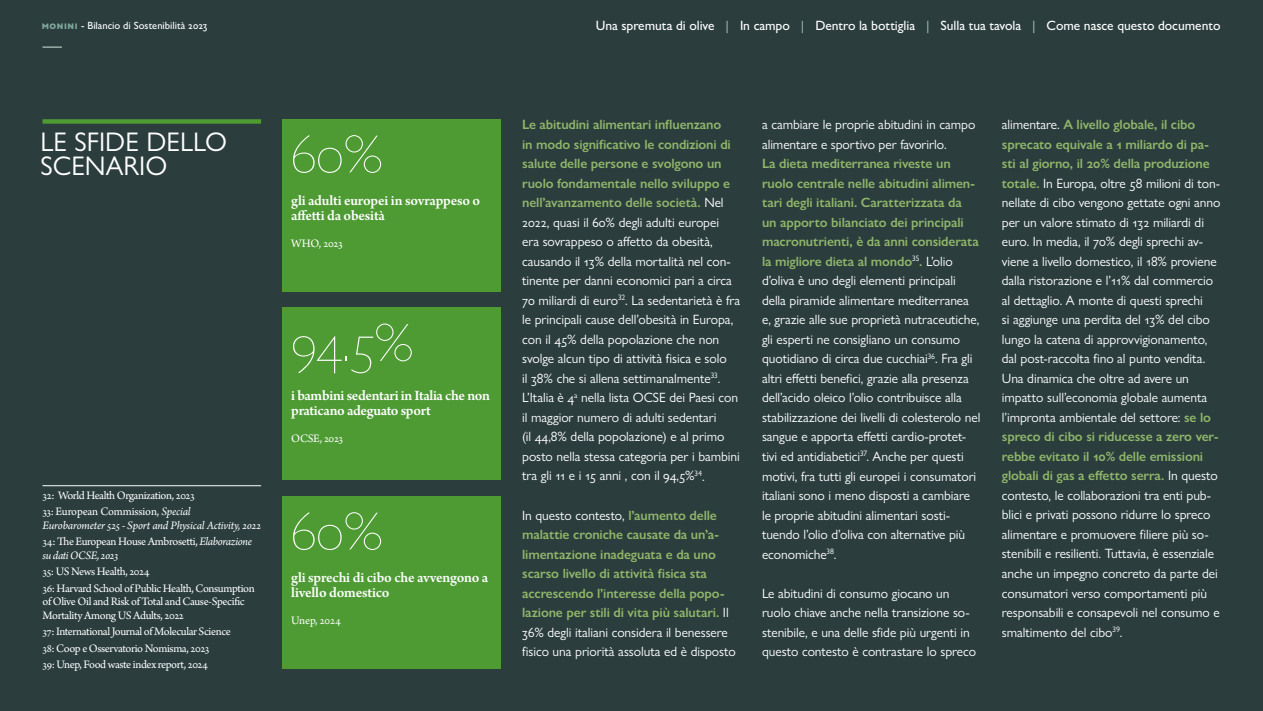
<style>
.page{position:relative;width:1263px;height:711px;background:#fff}
.page>*{position:absolute;margin:0;border:0;box-sizing:border-box;transform-origin:0 0}
.t1{font:200 54px "Gill Sans Nova";color:#fff}
.t2{font:27px/24px "Gill Sans Nova";color:#fff}
.t3{font:600 15px/15px "Arno Pro";letter-spacing:-.015em;color:#fff}
.t4{font:13.5px/19.5px "Gill Sans Nova";letter-spacing:-.005em;color:#fff}
.t5{font:600 13.5px/19.5px "Gill Sans Nova";letter-spacing:-.01em;color:#8fb66a}
.t6{font:500 13.5px "Gill Sans Nova";letter-spacing:-.005em;color:#fff}
.t7{font:12px/16.5px "Arno Pro";letter-spacing:-.03em;color:#fff}
.t8{font:italic 12px/16.5px "Arno Pro";letter-spacing:-.015em;color:#fff}
.t9{font:italic 12px "Arno Pro";letter-spacing:-.035em;color:#fff}
.t10{font:500 10.5px "Gill Sans Nova";color:#fff}
.s1{font-weight:700;color:#80a99c}
.s2{color:#99bab0}
.s3{font-style:italic}
.s4{font-style:normal}
.s5{font-weight:600;color:#8fb66a}
.s6{font-weight:400;color:#fff}
</style>
<div class="page">
<div style="left:0;top:0;width:1263px;height:710px;background:#2b3d3d"></div>
<div style="left:282px;top:307px;width:219px;height:172px;background:#4e9b34"></div>
<div style="left:282px;top:119px;width:219px;height:172px;background:#4e9b34"></div>
<div style="left:282px;top:496px;width:219px;height:172px;background:#4e9b34"></div>
<div style="left:43px;top:119px;width:218px;height:5px;background:#4e9b34"></div>
<hr style="left:43px;top:485px;width:218px;height:1px;background:#fff">
<svg style="left:43px;top:46px;width:19px;height:2px"></svg>
<p class="t10" style="left:42px;top:19px;width:167px"><span class="s1">monini</span> - Bilancio di Sostenibilità 2023</p>
<p class="t6" style="left:596px;top:17px;width:626px">Una spremuta di olive <span class="s2">|</span> In campo <span class="s2">|</span> Dentro la bottiglia <span class="s2">|</span> Sulla tua tavola <span class="s2">|</span> Come nasce questo documento</p>
<h2 class="t2" style="left:40px;top:129px;width:188px">LE SFIDE DELLO<br>SCENARIO</h2>
<p class="t7" style="left:43px;top:487px;width:154px">32: World Health Organization, 2023<br>33: European Commission, <span class="s3">Special</span></p>
<p class="t8" style="left:43px;top:517px;width:220px">Eurobarometer 525 - Sport and Physical Activity, 2022<br><span class="s4">34: The European House Ambrosetti,</span> Elaborazione</p>
<p class="t9" style="left:43px;top:548px;width:77px">su dati OCSE, 2023</p>
<p class="t7" style="left:43px;top:563px;width:214px">35: US News Health, 2024<br>36: Harvard School of Public Health, Consumption</p>
<p class="t7" style="left:43px;top:595px;width:204px;line-height:13.5px">of Olive Oil and Risk of Total and Cause-Specific<br>Mortality Among US Adults, 2022</p>
<p class="t7" style="left:43px;top:623px;width:190px">37: International Journal of Molecular Science<br>38: Coop e Osservatorio Nomisma, 2023<br>39: Unep, Food waste index report, 2024</p>
<h1 class="t1" style="left:291px;top:121px;width:94px">60%</h1>
<p class="t3" style="left:291px;top:193px;width:190px">gli adulti europei in sovrappeso o affetti da obesità</p>
<p class="t7" style="left:291px;top:235px;width:53px">WHO, 2023</p>
<h1 class="t1" style="left:291px;top:309px;width:124px">94.5%</h1>
<p class="t3" style="left:291px;top:388px;width:200px">i bambini sedentari in Italia che non praticano adeguato sport</p>
<p class="t7" style="left:291px;top:430px;width:53px">OCSE, 2023</p>
<h1 class="t1" style="left:291px;top:498px;width:94px">60%</h1>
<p class="t3" style="left:291px;top:570px;width:199px">gli sprechi di cibo che avvengono a livello domestico</p>
<p class="t7" style="left:291px;top:612px;width:51px">Unep, 2024</p>
<p class="t4" style="left:522px;top:114px;width:219px"><span class="s5">Le abitudini alimentari influenzano<br>in modo significativo le condizioni di salute delle persone e svolgono un ruolo fondamentale nello sviluppo e nell’avanzamento delle società.</span> Nel 2022, quasi il 60% degli adulti europei<br>era sovrappeso o affetto da obesità, causando il 13% della mortalità nel con&shy;tinente per danni economici pari a circa 70 miliardi di euro<sup>32</sup>. La sedentarietà è fra le principali cause dell’obesità in Europa, con il 45% della popolazione che non svolge alcun tipo di attività fisica e solo<br>il 38% che si allena settimanalmente<sup>33</sup>.<br>L’Italia è 4<sup>a</sup> nella lista OCSE dei Paesi con il maggior numero di adulti sedentari<br>(il 44,8% della popolazione) e al primo posto nella stessa categoria per i bambini tra gli 11 e i 15 anni , con il 94,5%<sup>34</sup>.</p>
<p class="t5" style="left:522px;top:504px;width:215px"><span class="s6">In questo contesto,</span> l’aumento delle malattie croniche causate da un’a&shy;limentazione inadeguata e da uno scarso livello di attività fisica sta accrescendo l’interesse della popo&shy;lazione per stili di vita più salutari. <span class="s6">Il 36% degli italiani considera il benessere fisico una priorità assoluta ed è disposto</span></p>
<p class="t4" style="left:762px;top:114px;width:215px">a cambiare le proprie abitudini in campo alimentare e sportivo per favorirlo.</p>
<p class="t4" style="left:762px;top:153px;width:220px"><span class="s5">La dieta mediterranea riveste un ruolo centrale nelle abitudini alimen&shy;tari degli italiani. Caratterizzata da<br>un apporto bilanciato dei principali macronutrienti, è da anni considerata la migliore dieta al mondo</span><sup>35</sup><span class="s5">.</span> L’olio d’oliva è uno degli elementi principali della piramide alimentare mediterranea e, grazie alle sue proprietà nutraceutiche, gli esperti ne consigliano un consumo quotidiano di circa due cucchiai<sup>36</sup>. Fra gli altri effetti benefici, grazie alla presenza dell’acido oleico l’olio contribuisce alla stabilizzazione dei livelli di colesterolo nel sangue e apporta effetti cardio-protet&shy;tivi ed antidiabetici<sup>37</sup>. Anche per questi motivi, fra tutti gli europei i consumatori italiani sono i meno disposti a cambiare le proprie abitudini alimentari sosti&shy;tuendo l’olio d’oliva con alternative più economiche<sup>38</sup>.</p>
<p class="t4" style="left:762px;top:582px;width:216px">Le abitudini di consumo giocano un ruolo chiave anche nella transizione so&shy;stenibile, e una delle sfide più urgenti in questo contesto è contrastare lo spreco</p>
<p class="t4" style="left:1002px;top:114px;width:220px">alimentare. <span class="s5">A livello globale, il cibo sprecato equivale a 1 miliardo di pa&shy;sti al giorno, il 20% della produzione totale.</span> In Europa, oltre 58 milioni di ton&shy;nellate di cibo vengono gettate ogni anno per un valore stimato di 132 miliardi di euro. In media, il 70% degli sprechi av&shy;viene a livello domestico, il 18% proviene dalla ristorazione e l’11% dal commercio al dettaglio. A monte di questi sprechi<br>si aggiunge una perdita del 13% del cibo lungo la catena di approvvigionamento, dal post-raccolta fino al punto vendita.<br>Una dinamica che oltre ad avere un impatto sull’economia globale aumenta l’impronta ambientale del settore: <span class="s5">se lo spreco di cibo si riducesse a zero ver&shy;rebbe evitato il 10% delle emissioni globali di gas a effetto serra.</span> In questo contesto, le collaborazioni tra enti pub&shy;blici e privati possono ridurre lo spreco alimentare e promuovere filiere più so&shy;stenibili e resilienti. Tuttavia, è essenziale anche un impegno concreto da parte dei consumatori verso comportamenti più responsabili e consapevoli nel consumo e smaltimento del cibo<sup>39</sup>.</p>
</div>
